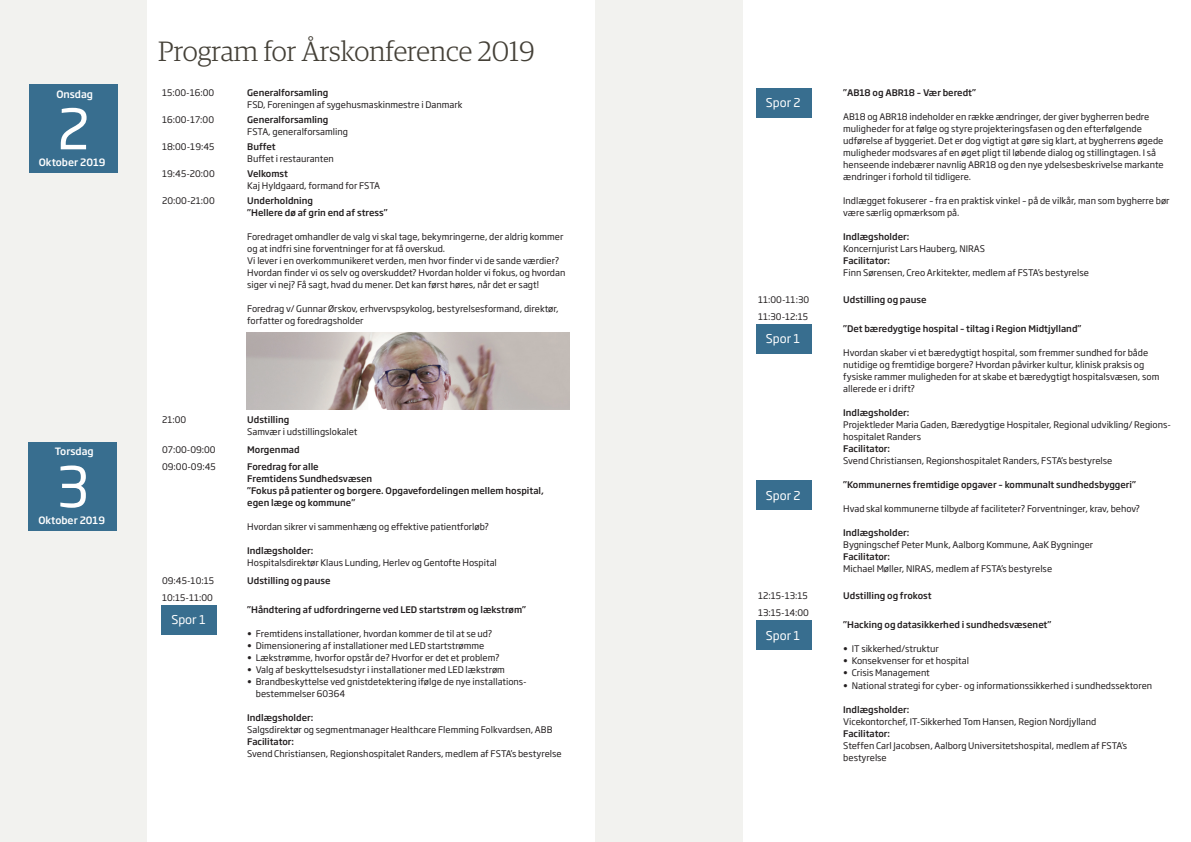
<style>
.page{position:relative;width:1191px;height:842px;background:#fff}
.page>*{position:absolute;margin:0;border:0;box-sizing:border-box;transform-origin:0 0}
.t1{font:55px "Soho Gothic Pro";color:#fff}
.t2{font:300 28px "Guardian Egyp";color:#444037}
.t3{font:12px "Soho Gothic Pro";color:#fff}
.t4{font:500 10px "Soho Gothic Pro";color:#fff}
.Note{font:9px/12px "Soho Gothic Pro";color:#231f20}
.Note-2{font:500 9px "Soho Gothic Pro";color:#231f20}
</style>
<div class="page">
<div style="left:0;top:0;width:147px;height:842px;background:#f2f2ef"></div>
<div style="left:29px;top:85px;width:89px;height:88px;background:#386e8f"></div>
<div style="left:595px;top:0;width:147px;height:842px;background:#f2f2ef"></div>
<div style="left:29px;top:442px;width:88px;height:89px;background:#386e8f"></div>
<div style="left:162px;top:605px;width:55px;height:30px;background:#386e8f"></div>
<div style="left:756px;top:88px;width:55px;height:30px;background:#386e8f"></div>
<div style="left:756px;top:324px;width:55px;height:30px;background:#386e8f"></div>
<div style="left:756px;top:480px;width:55px;height:30px;background:#386e8f"></div>
<div style="left:756px;top:620px;width:55px;height:30px;background:#386e8f"></div>
<img style="left:247px;top:332px;width:323px;height:77px">
<p class="t4" style="left:56px;top:86px;width:38px">Onsdag</p>
<p class="t1" style="left:57px;top:86px;width:34px">2</p>
<p class="t4" style="left:39px;top:155px;width:68px">Oktober 2019</p>
<p class="t4" style="left:55px;top:444px;width:40px">Torsdag</p>
<p class="t1" style="left:56px;top:444px;width:34px">3</p>
<p class="t4" style="left:38px;top:512px;width:68px">Oktober 2019</p>
<p class="t2" style="left:158px;top:33px;width:378px">Program for Årskonference 2019</p>
<p class="Note" style="left:162px;top:86px;width:54px">15:00-16:00</p>
<p class="Note-2" style="left:247px;top:85px;width:83px">Generalforsamling</p>
<p class="Note" style="left:247px;top:98px;width:217px">FSD, Foreningen af sygehusmaskinmestre i Danmark</p>
<p class="Note" style="left:162px;top:113px;width:53px">16:00-17:00</p>
<p class="Note-2" style="left:247px;top:112px;width:83px">Generalforsamling</p>
<p class="Note" style="left:247px;top:125px;width:102px">FSTA, generalforsamling</p>
<p class="Note" style="left:162px;top:140px;width:54px">18:00-19:45</p>
<p class="Note-2" style="left:247px;top:139px;width:30px">Buffet</p>
<p class="Note" style="left:247px;top:152px;width:88px">Buffet i restauranten</p>
<p class="Note" style="left:162px;top:167px;width:54px">19:45-20:00</p>
<p class="Note-2" style="left:247px;top:166px;width:42px">Velkomst</p>
<p class="Note" style="left:247px;top:179px;width:134px">Kaj Hyldgaard, formand for FSTA</p>
<p class="Note" style="left:162px;top:194px;width:54px">20:00-21:00</p>
<p class="Note-2" style="left:247px;top:194px;width:67px">Underholdning</p>
<p class="Note-2" style="left:247px;top:206px;width:142px">”Hellere dø af grin end af stress”</p>
<p class="Note" style="left:247px;top:230px;width:318px">Foredraget omhandler de valg vi skal tage, bekymringerne, der aldrig kommer og at indfri sine forventninger for at få overskud.</p>
<p class="Note" style="left:247px;top:254px;width:320px">Vi lever i en overkommunikeret verden, men hvor finder vi de sande værdier?<br>Hvordan finder vi os selv og overskuddet? Hvordan holder vi fokus, og hvordan siger vi nej? Få sagt, hvad du mener. Det kan først høres, når det er sagt!</p>
<p class="Note" style="left:247px;top:302px;width:313px">Foredrag v/ Gunnar Ørskov, erhvervspsykolog, bestyrelsesformand, direktør, forfatter og foredragsholder</p>
<p class="Note" style="left:162px;top:413px;width:26px">21:00</p>
<p class="Note-2" style="left:247px;top:413px;width:44px">Udstilling</p>
<p class="Note" style="left:247px;top:425px;width:112px">Samvær i udstillingslokalet</p>
<p class="Note" style="left:162px;top:443px;width:55px">07:00-09:00</p>
<p class="Note-2" style="left:247px;top:443px;width:54px">Morgenmad</p>
<p class="Note" style="left:162px;top:460px;width:55px">09:00-09:45</p>
<p class="Note-2" style="left:247px;top:460px;width:73px">Foredrag for alle</p>
<p class="Note-2" style="left:247px;top:472px;width:126px">Fremtidens Sundhedsvæsen</p>
<p class="Note-2" style="left:247px;top:484px;width:298px">”Fokus på patienter og borgere. Opgavefordelingen mellem hospital,</p>
<p class="Note-2" style="left:247px;top:496px;width:110px">egen læge og kommune”</p>
<p class="Note" style="left:247px;top:520px;width:243px">Hvordan sikrer vi sammenhæng og effektive patientforløb?</p>
<p class="Note-2" style="left:247px;top:544px;width:68px">Indlægsholder:</p>
<p class="Note" style="left:247px;top:556px;width:251px">Hospitalsdirektør Klaus Lunding, Herlev og Gentofte Hospital</p>
<p class="Note" style="left:162px;top:574px;width:53px">09:45-10:15</p>
<p class="Note-2" style="left:247px;top:573px;width:85px">Udstilling og pause</p>
<p class="Note" style="left:162px;top:591px;width:52px">10:15-11:00</p>
<p class="Note-2" style="left:247px;top:602px;width:280px">”Håndtering af udfordringerne ved LED startstrøm og lækstrøm”</p>
<p class="Note" style="left:247px;top:627px;width:247px">• Fremtidens installationer, hvordan kommer de til at se ud?</p>
<p class="Note" style="left:247px;top:639px;width:239px">• Dimensionering af installationer med LED startstrømme</p>
<p class="Note" style="left:247px;top:651px;width:254px">• Lækstrømme, hvorfor opstår de? Hvorfor er det et problem?</p>
<p class="Note" style="left:247px;top:663px;width:259px">• Valg af beskyttelsesudstyr i installationer med LED lækstrøm</p>
<p class="Note" style="left:247px;top:675px;width:281px">• Brandbeskyttelse ved gnistdetektering ifølge de nye installations-</p>
<p class="Note" style="left:256px;top:687px;width:91px">bestemmelser 60364</p>
<p class="Note-2" style="left:247px;top:710px;width:68px">Indlægsholder:</p>
<p class="Note" style="left:247px;top:723px;width:307px">Salgsdirektør og segmentmanager Healthcare Flemming Folkvardsen, ABB</p>
<p class="Note-2" style="left:247px;top:734px;width:48px">Facilitator:</p>
<p class="Note" style="left:247px;top:747px;width:316px">Svend Christiansen, Regionshospitalet Randers, medlem af FSTA’s bestyrelse</p>
<p class="t3" style="left:171px;top:611px;width:36px">Spor 1</p>
<p class="t3" style="left:766px;top:94px;width:36px">Spor 2</p>
<p class="Note-2" style="left:843px;top:85px;width:134px">”AB18 og ABR18 – Vær beredt”</p>
<p class="Note" style="left:843px;top:110px;width:322px">AB18 og ABR18 indeholder en række ændringer, der giver bygherren bedre muligheder for at følge og styre projekteringsfasen og den efterfølgende udførelse af byggeriet. Det er dog vigtigt at gøre sig klart, at bygherrens øgede muligheder modsvares af en øget pligt til løbende dialog og stillingtagen. I så henseende indebærer navnlig ABR18 og den nye ydelsesbeskrivelse markante ændringer i forhold til tidligere.</p>
<p class="Note" style="left:843px;top:194px;width:328px">Indlægget fokuserer – fra en praktisk vinkel – på de vilkår, man som bygherre bør være særlig opmærksom på.</p>
<p class="Note-2" style="left:843px;top:229px;width:68px">Indlægsholder:</p>
<p class="Note" style="left:843px;top:242px;width:143px">Koncernjurist Lars Hauberg, NIRAS</p>
<p class="Note-2" style="left:843px;top:253px;width:48px">Facilitator:</p>
<p class="Note" style="left:843px;top:266px;width:247px">Finn Sørensen, Creo Arkitekter, medlem af FSTA’s bestyrelse</p>
<p class="Note" style="left:758px;top:293px;width:52px">11:00-11:30</p>
<p class="Note-2" style="left:843px;top:292px;width:85px">Udstilling og pause</p>
<p class="t3" style="left:766px;top:330px;width:36px">Spor 1</p>
<p class="Note" style="left:758px;top:310px;width:52px">11:30-12:15</p>
<p class="Note-2" style="left:843px;top:321px;width:240px">”Det bæredygtige hospital – tiltag i Region Midtjylland”</p>
<p class="Note" style="left:843px;top:346px;width:318px">Hvordan skaber vi et bæredygtigt hospital, som fremmer sundhed for både nutidige og fremtidige borgere? Hvordan påvirker kultur, klinisk praksis og fysiske rammer muligheden for at skabe et bæredygtigt hospitalsvæsen, som allerede er i drift?</p>
<p class="Note-2" style="left:843px;top:405px;width:68px">Indlægsholder:</p>
<p class="Note" style="left:843px;top:418px;width:329px">Projektleder Maria Gaden, Bæredygtige Hospitaler, Regional udvikling/ Regions&shy;hospitalet Randers</p>
<p class="Note-2" style="left:843px;top:441px;width:48px">Facilitator:</p>
<p class="Note" style="left:843px;top:454px;width:271px">Svend Christiansen, Regionshospitalet Randers, FSTA’s bestyrelse</p>
<p class="Note-2" style="left:843px;top:477px;width:294px">”Kommunernes fremtidige opgaver – kommunalt sundhedsbyggeri”</p>
<p class="Note" style="left:843px;top:502px;width:298px">Hvad skal kommunerne tilbyde af faciliteter? Forventninger, krav, behov?</p>
<p class="Note-2" style="left:843px;top:525px;width:68px">Indlægsholder:</p>
<p class="Note" style="left:843px;top:538px;width:251px">Bygningschef Peter Munk, Aalborg Kommune, AaK Bygninger</p>
<p class="Note-2" style="left:843px;top:549px;width:48px">Facilitator:</p>
<p class="Note" style="left:843px;top:562px;width:210px">Michael Møller, NIRAS, medlem af FSTA’s bestyrelse</p>
<p class="t3" style="left:766px;top:486px;width:36px">Spor 2</p>
<p class="Note" style="left:758px;top:589px;width:51px">12:15-13:15</p>
<p class="Note-2" style="left:843px;top:588px;width:90px">Udstilling og frokost</p>
<p class="Note" style="left:758px;top:606px;width:52px">13:15-14:00</p>
<p class="Note-2" style="left:843px;top:617px;width:210px">”Hacking og datasikkerhed i sundhedsvæsenet”</p>
<p class="Note" style="left:843px;top:642px;width:97px">• IT sikkerhed/struktur</p>
<p class="Note" style="left:843px;top:654px;width:127px">• Konsekvenser for et hospital</p>
<p class="Note" style="left:843px;top:666px;width:88px">• Crisis Management</p>
<p class="Note" style="left:843px;top:679px;width:310px">• National strategi for cyber- og informationssikkerhed i sundhedssektoren</p>
<p class="Note-2" style="left:843px;top:703px;width:68px">Indlægsholder:</p>
<p class="Note" style="left:843px;top:715px;width:255px">Vicekontorchef, IT-Sikkerhed Tom Hansen, Region Nordjylland</p>
<p class="Note-2" style="left:843px;top:727px;width:48px">Facilitator:</p>
<p class="Note" style="left:843px;top:739px;width:285px">Steffen Carl Jacobsen, Aalborg Universitetshospital, medlem af FSTA’s</p>
<p class="Note" style="left:843px;top:751px;width:45px">bestyrelse</p>
<p class="t3" style="left:766px;top:626px;width:36px">Spor 1</p>
</div>
